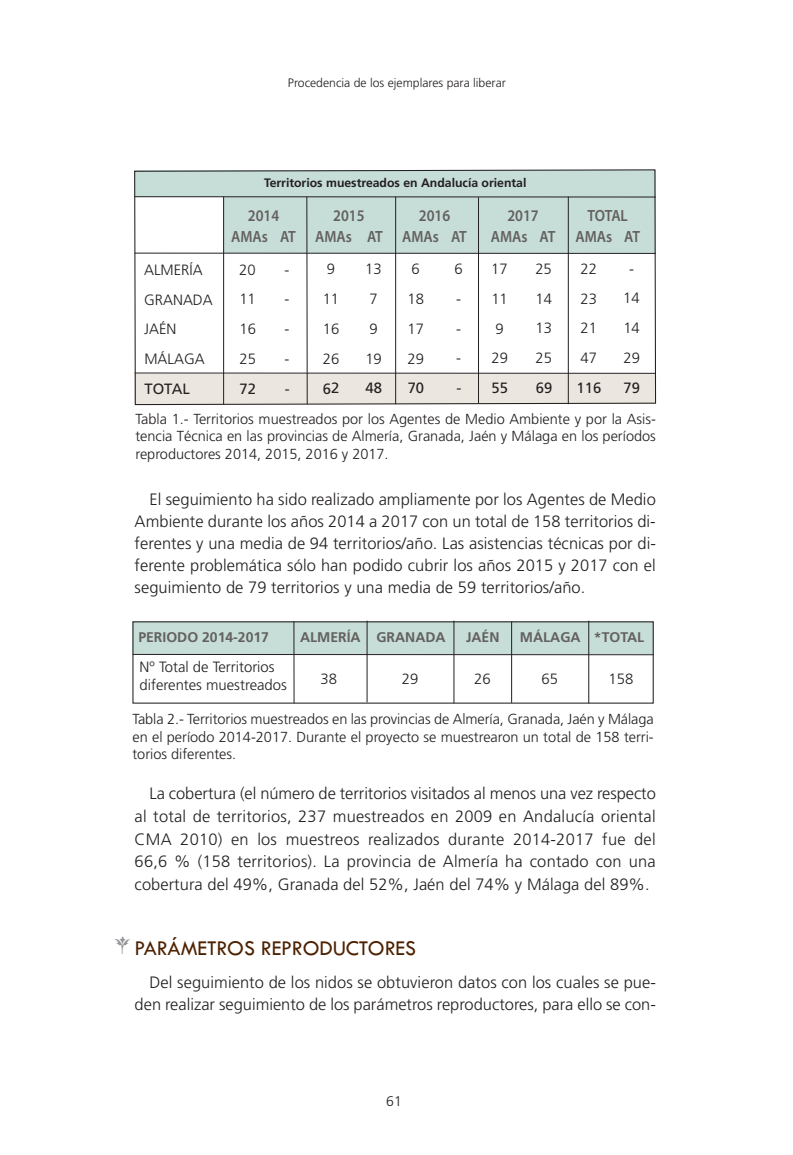
<style>
.page{position:relative;width:793px;height:1155px;background:#fff}
.page>*{position:absolute;margin:0;border:0;box-sizing:border-box;transform-origin:0 0}
.t1{font:500 40.25px "Fleurons";color:#939598}
.t2{font:21.88px "Tw Cen";letter-spacing:-.005em;color:#4d2100}
.t3{font:300 16.45px/21.9px "Frutiger";letter-spacing:.005em;color:#231f20;text-align:justify}
.t4{font:600 16.28px/21px "Myriad Pro";color:#63615f;text-align:center;scale:.9 1}
.t5{font:300 14.88px/18px "Frutiger";letter-spacing:-.005em;color:#231f20}
.t6{font:14.88px "Frutiger";letter-spacing:-.005em;color:#231f20}
.t7{font:300 14.53px/17.5px "Frutiger";color:#231f20;text-align:justify}
.t8{font:700 14px "Frutiger";color:#63615f}
.t9{font:300 14px "Frutiger";color:#231f20}
.t10{font:700 12.25px "Frutiger";color:#231f20}
.t11{font:300 12.25px "Frutiger";color:#231f20}
</style>
<div class="page">
<svg style="left:134px;top:169px;width:522px;height:237px"></svg>
<hr style="left:135px;top:253px;width:520px;height:1px;background:#231f20">
<hr style="left:135px;top:373px;width:520px;height:1px;background:#231f20">
<hr style="left:134px;top:196px;width:521px;height:1px;background:#231f20">
<hr style="left:223px;top:197px;width:1px;height:207px;background:#231f20">
<hr style="left:395px;top:197px;width:1px;height:207px;background:#231f20">
<hr style="left:478px;top:197px;width:1px;height:207px;background:#231f20">
<hr style="left:568px;top:197px;width:1px;height:207px;background:#231f20">
<hr style="left:306px;top:197px;width:1px;height:207px;background:#231f20">
<div style="left:132px;top:621px;width:522px;height:33px;background:#c7ddd8"></div>
<hr style="left:133px;top:654px;width:520px;height:1px;background:#231f20">
<hr style="left:367px;top:621px;width:1px;height:81px;background:#231f20">
<hr style="left:453px;top:621px;width:1px;height:82px;background:#231f20">
<hr style="left:511px;top:621px;width:1px;height:82px;background:#231f20">
<hr style="left:588px;top:621px;width:1px;height:82px;background:#231f20">
<hr style="left:293px;top:621px;width:1px;height:82px;background:#231f20">
<p class="t11" style="left:288px;top:78px;width:219px">Procedencia de los ejemplares para liberar</p>
<p class="t10" style="left:264px;top:177px;width:264px">Territorios muestreados en Andalucía oriental</p>
<p class="t4" style="left:231px;top:207px;width:73px">2014<br>AMAs AT</p>
<p class="t4" style="left:315px;top:207px;width:77px">2015<br>AMAs AT</p>
<p class="t4" style="left:402px;top:207px;width:73px">2016<br>AMAs AT</p>
<p class="t4" style="left:490px;top:207px;width:73px">2017<br>AMAs AT</p>
<p class="t4" style="left:575px;top:207px;width:73px">TOTAL<br>AMAs AT</p>
<p class="t5" style="left:144px;top:262px;width:60px">ALMERÍA</p>
<p class="t5" style="left:239px;top:262px;width:18px">20</p>
<p class="t5" style="left:284px;top:262px;width:6px">-</p>
<p class="t5" style="left:327px;top:261px;width:10px">9</p>
<p class="t5" style="left:365px;top:261px;width:18px">13</p>
<p class="t5" style="left:411px;top:261px;width:10px">6</p>
<p class="t5" style="left:454px;top:261px;width:10px">6</p>
<p class="t5" style="left:491px;top:261px;width:18px">17</p>
<p class="t5" style="left:535px;top:261px;width:18px">25</p>
<p class="t5" style="left:580px;top:261px;width:18px">22</p>
<p class="t5" style="left:629px;top:261px;width:6px">-</p>
<p class="t5" style="left:144px;top:292px;width:70px">GRANADA</p>
<p class="t5" style="left:239px;top:291px;width:18px">11</p>
<p class="t5" style="left:284px;top:291px;width:56px">- 11</p>
<p class="t5" style="left:369px;top:291px;width:10px">7</p>
<p class="t5" style="left:407px;top:291px;width:18px">18</p>
<p class="t5" style="left:456px;top:291px;width:53px">- 11</p>
<p class="t5" style="left:535px;top:291px;width:18px">14</p>
<p class="t5" style="left:580px;top:290px;width:18px">23</p>
<p class="t5" style="left:623px;top:290px;width:18px">14</p>
<p class="t5" style="left:144px;top:321px;width:34px">JAÉN</p>
<p class="t5" style="left:239px;top:321px;width:18px">16</p>
<p class="t5" style="left:284px;top:321px;width:56px">- 16</p>
<p class="t5" style="left:369px;top:321px;width:10px">9</p>
<p class="t5" style="left:407px;top:321px;width:18px">17</p>
<p class="t5" style="left:456px;top:321px;width:49px">- 9</p>
<p class="t5" style="left:535px;top:320px;width:18px">13</p>
<p class="t5" style="left:580px;top:320px;width:18px">21</p>
<p class="t5" style="left:623px;top:320px;width:18px">14</p>
<p class="t5" style="left:144px;top:351px;width:62px">MÁLAGA</p>
<p class="t5" style="left:239px;top:351px;width:18px">25</p>
<p class="t5" style="left:284px;top:351px;width:56px">- 26</p>
<p class="t5" style="left:365px;top:351px;width:18px">19</p>
<p class="t5" style="left:407px;top:350px;width:18px">29</p>
<p class="t5" style="left:456px;top:350px;width:53px">- 29</p>
<p class="t5" style="left:535px;top:350px;width:18px">25</p>
<p class="t5" style="left:580px;top:350px;width:18px">47</p>
<p class="t5" style="left:623px;top:350px;width:18px">29</p>
<p class="t6" style="left:144px;top:383px;width:47px">TOTAL</p>
<p class="t6" style="left:239px;top:383px;width:18px">72</p>
<p class="t6" style="left:285px;top:382px;width:56px">- 62</p>
<p class="t6" style="left:365px;top:382px;width:18px">48</p>
<p class="t6" style="left:407px;top:382px;width:18px">70</p>
<p class="t6" style="left:456px;top:382px;width:53px">- 55</p>
<p class="t6" style="left:535px;top:382px;width:18px">69</p>
<p class="t6" style="left:576px;top:382px;width:26px">116</p>
<p class="t6" style="left:623px;top:381px;width:18px">79</p>
<p class="t7" style="left:135px;top:411px;width:522px">Tabla 1.- Territorios muestreados por los Agentes de Medio Ambiente y por la Asis&shy;tencia Técnica en las provincias de Almería, Granada, Jaén y Málaga en los períodos reproductores 2014, 2015, 2016 y 2017.</p>
<p class="t3" style="left:135px;top:490px;width:523px;text-indent:15px">El seguimiento ha sido realizado ampliamente por los Agentes de Medio Ambiente durante los años 2014 a 2017 con un total de 158 territorios di&shy;ferentes y una media de 94 territorios/año. Las asistencias técnicas por di&shy;ferente problemática sólo han podido cubrir los años 2015 y 2017 con el seguimiento de 79 territorios y una media de 59 territorios/año.</p>
<p class="t8" style="left:138px;top:632px;width:132px">PERIODO 2014-2017</p>
<p class="t8" style="left:300px;top:632px;width:147px">ALMERÍA GRANADA</p>
<p class="t8" style="left:466px;top:632px;width:35px">JAÉN</p>
<p class="t8" style="left:520px;top:632px;width:126px">MÁLAGA *TOTAL</p>
<p class="t5" style="left:140px;top:659px;width:149px">Nº Total de Territorios diferentes muestreados</p>
<p class="t7" style="left:132px;top:712px;width:523px">Tabla 2.- Territorios muestreados en las provincias de Almería, Granada, Jaén y Málaga en el período 2014-2017. Durante el proyecto se muestrearon un total de 158 terri&shy;torios diferentes.</p>
<p class="t5" style="left:320px;top:670px;width:18px">38</p>
<p class="t5" style="left:402px;top:670px;width:18px">29</p>
<p class="t5" style="left:474px;top:670px;width:18px">26</p>
<p class="t5" style="left:541px;top:670px;width:18px">65</p>
<p class="t5" style="left:608px;top:670px;width:26px">158</p>
<p class="t3" style="left:135px;top:783px;width:523px;line-height:22.8px;text-indent:15px">La cobertura (el número de territorios visitados al menos una vez respecto al total de territorios, 237 muestreados en 2009 en Andalucía oriental CMA 2010) en los muestreos realizados durante 2014-2017 fue del 66,6 % (158 territorios). La provincia de Almería ha contado con una cobertura del 49%, Granada del 52%, Jaén del 74% y Málaga del 89%.</p>
<h1 class="t1" style="left:102px;top:938px;width:41px">M</h1>
<h2 class="t2" style="left:135px;top:934px;width:283px">PARÁMETROS REPRODUCTORES</h2>
<p class="t3" style="left:135px;top:973px;width:523px;text-align:right">Del seguimiento de los nidos se obtuvieron datos con los cuales se pue&shy;den realizar seguimiento de los parámetros reproductores, para ello se con-</p>
<p class="t9" style="left:386px;top:1095px;width:17px">61</p>
</div>
